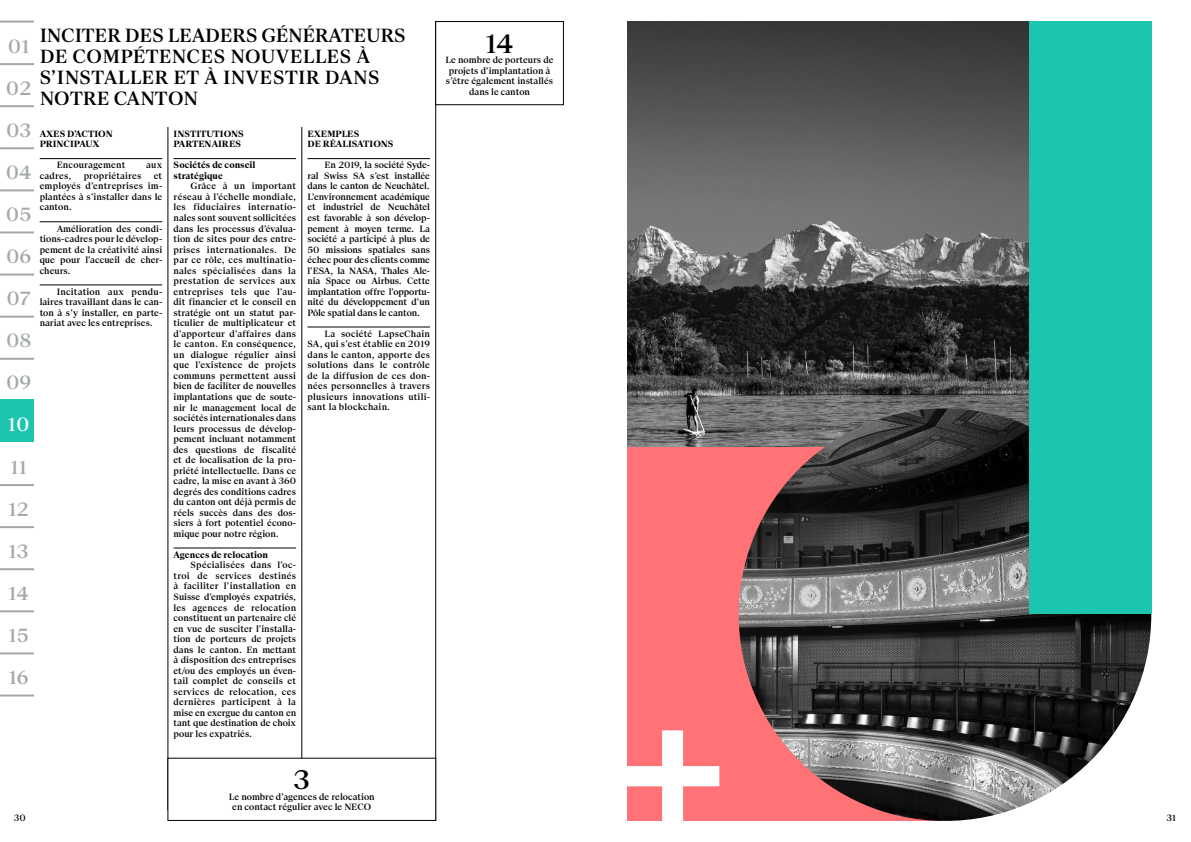
<style>
.page{position:relative;width:1191px;height:842px;background:#fff}
.page>*{position:absolute;margin:0;border:0;box-sizing:border-box;transform-origin:0 0}
.t1{font:500 28px "Suisse BP Serif";color:#000}
.t2{font:500 20px/21px "Suisse BP Serif";letter-spacing:.015em;color:#000}
.t3{font:500 20px/42.1px "Suisse BP Serif";color:#a3a8aa}
.t4{font:500 20px "Suisse BP Serif";color:#fff}
.t5{font:500 9.5px/10.5px "Suisse BP Serif";color:#000;text-align:justify}
.t6{font:700 9.5px/10.5px "Suisse BP Serif";color:#000}
.t7{font:500 9.5px "Suisse BP Serif";letter-spacing:.02em;color:#000}
</style>
<div class="page">
<hr style="left:0;top:105px;width:34px;height:2px;background:#a3a8aa">
<hr style="left:0;top:568px;width:34px;height:2px;background:#a3a8aa">
<hr style="left:0;top:610px;width:34px;height:2px;background:#a3a8aa">
<hr style="left:0;top:484px;width:34px;height:2px;background:#a3a8aa">
<hr style="left:0;top:652px;width:34px;height:2px;background:#a3a8aa">
<hr style="left:0;top:526px;width:34px;height:2px;background:#a3a8aa">
<hr style="left:0;top:694px;width:34px;height:2px;background:#a3a8aa">
<hr style="left:0;top:21px;width:34px;height:2px;background:#a3a8aa">
<hr style="left:0;top:63px;width:34px;height:2px;background:#a3a8aa">
<hr style="left:0;top:147px;width:34px;height:2px;background:#a3a8aa">
<hr style="left:0;top:189px;width:34px;height:2px;background:#a3a8aa">
<hr style="left:0;top:231px;width:34px;height:2px;background:#a3a8aa">
<hr style="left:0;top:274px;width:34px;height:2px;background:#a3a8aa">
<hr style="left:0;top:316px;width:34px;height:2px;background:#a3a8aa">
<hr style="left:0;top:358px;width:34px;height:2px;background:#a3a8aa">
<div style="left:0;top:399px;width:10px;height:43px;background:#1bc5b0"></div>
<div style="left:4px;top:399px;width:30px;height:43px;background:#1bc5b0"></div>
<img style="left:627px;top:21px;width:401px;height:426px">
<hr style="left:301px;top:21px;width:1px;height:741px;background:#000">
<hr style="left:167px;top:116px;width:1px;height:694px;background:#000">
<hr style="left:435px;top:21px;width:1px;height:800px;background:#000">
<hr style="left:40px;top:158px;width:122px;height:1px;background:#000">
<hr style="left:40px;top:221px;width:122px;height:1px;background:#000">
<hr style="left:40px;top:285px;width:122px;height:1px;background:#000">
<hr style="left:307px;top:158px;width:123px;height:1px;background:#000">
<hr style="left:307px;top:327px;width:123px;height:1px;background:#000">
<hr style="left:174px;top:158px;width:122px;height:1px;background:#000">
<hr style="left:174px;top:548px;width:122px;height:1px;background:#000">
<div style="left:435px;top:21px;width:129px;height:84px;border:1px solid #000"></div>
<div style="left:627px;top:447px;width:314px;height:374px;background:#ff7276"></div>
<svg style="left:627px;top:730px;width:92px;height:91px"></svg>
<img style="left:738px;top:408px;width:413px;height:413px;border-radius:206px">
<div style="left:1028px;top:21px;width:123px;height:593px;background:#1bc5b0"></div>
<div style="left:167px;top:758px;width:269px;height:63px;border:1px solid #000"></div>
<h2 class="t3" style="left:8px;top:25px;width:23px">01</h2>
<h2 class="t3" style="left:6px;top:67px;width:27px">02</h2>
<h2 class="t3" style="left:6px;top:109px;width:27px;text-align:justify">03<br>04<br>05<br>06<br>07<br>08<br>09</h2>
<h2 class="t4" style="left:8px;top:412px;width:23px">10</h2>
<h2 class="t3" style="left:10px;top:446px;width:18px">11</h2>
<h2 class="t3" style="left:9px;top:488px;width:22px">12</h2>
<h2 class="t3" style="left:9px;top:530px;width:22px">13<br>14</h2>
<h2 class="t3" style="left:9px;top:614px;width:22px">15</h2>
<h2 class="t3" style="left:9px;top:656px;width:21px">16</h2>
<h2 class="t2" style="left:40px;top:25px;width:367px">INCITER DES LEADERS GÉNÉRATEURS<br>DE COMPÉTENCES NOUVELLES À<br>S’INSTALLER ET À INVESTIR DANS<br>NOTRE CANTON</h2>
<p class="t6" style="left:40px;top:128px;width:75px">AXES D’ACTION<br>PRINCIPAUX</p>
<p class="t7" style="left:57px;top:159px;width:70px">Encouragement</p>
<p class="t5" style="left:146px;top:160px;width:18px">aux</p>
<p class="t5" style="left:40px;top:170px;width:33px">cadres,</p>
<p class="t7" style="left:84px;top:170px;width:59px">propriétaires</p>
<p class="t5" style="left:40px;top:170px;width:124px;text-indent:114px">et employés d’entreprises im&shy;plantées à s’installer dans le canton.</p>
<p class="t5" style="left:40px;top:223px;width:124px;text-indent:17px">Amélioration des condi&shy;tions-cadres pour le dévelop&shy;pement de la créativité ainsi que pour l’accueil de cher&shy;cheurs.</p>
<p class="t5" style="left:40px;top:286px;width:124px;text-indent:17px">Incitation aux pendu&shy;laires travaillant dans le can&shy;ton à s’y installer, en parte&shy;nariat avec les entreprises.</p>
<p class="t6" style="left:174px;top:128px;width:72px">INSTITUTIONS<br>PARTENAIRES</p>
<p class="t6" style="left:174px;top:160px;width:83px">Sociétés de conseil stratégique</p>
<p class="t5" style="left:174px;top:181px;width:124px;text-indent:17px">Grâce à un important réseau à l’échelle mondiale, les fiduciaires internatio&shy;nales sont souvent sollicitées dans les processus d’évalua&shy;tion de sites pour des entre&shy;prises internationales. De par ce rôle, ces multinatio&shy;nales spécialisées dans la prestation de services aux entreprises tels que l’au&shy;dit financier et le conseil en stratégie ont un statut par&shy;ticulier de multiplicateur et d’apporteur d’affaires dans le canton. En conséquence, un dialogue régulier ainsi que l’existence de projets communs permettent aussi bien de faciliter de nouvelles implantations que de soute&shy;nir le management local de sociétés internationales dans leurs processus de dévelop&shy;pement incluant notamment des questions de fiscalité et de localisation de la pro&shy;priété intellectuelle. Dans ce cadre, la mise en avant à 360 degrés des conditions cadres du canton ont déjà permis de réels succès dans des dos&shy;siers à fort potentiel écono&shy;mique pour notre région.</p>
<p class="t6" style="left:174px;top:549px;width:96px">Agences de relocation</p>
<p class="t5" style="left:174px;top:560px;width:124px;text-indent:17px">Spécialisées dans l’oc&shy;troi de services destinés à faciliter l’installation en Suisse d’employés expatriés, les agences de relocation constituent un partenaire clé en vue de susciter l’installa&shy;tion de porteurs de projets dans le canton. En mettant à disposition des entreprises et/ou des employés un éven&shy;tail complet de conseils et services de relocation, ces dernières participent à la mise en exergue du canton en tant que destination de choix pour les expatriés.</p>
<p class="t6" style="left:307px;top:128px;width:88px">EXEMPLES<br>DE RÉALISATIONS</p>
<p class="t5" style="left:307px;top:160px;width:124px;text-indent:17px">En 2019, la société Syde&shy;ral Swiss SA s’est installée dans le canton de Neuchâtel.<br>L’environnement académique et industriel de Neuchâtel est favorable à son dévelop&shy;pement à moyen terme. La société a participé à plus de 50 missions spatiales sans échec pour des clients comme l’ESA, la NASA, Thales Ale&shy;nia Space ou Airbus. Cette implantation offre l’opportu&shy;nité du développement d’un Pôle spatial dans le canton.</p>
<p class="t5" style="left:307px;top:328px;width:124px;text-indent:17px">La société LapseChain SA, qui s’est établie en 2019 dans le canton, apporte des solutions dans le contrôle de la diffusion de ces don&shy;nées personnelles à travers plusieurs innovations utili&shy;sant la blockchain.</p>
<h1 class="t1" style="left:293px;top:762px;width:18px">3</h1>
<p class="t5" style="left:229px;top:791px;width:147px;text-align:center">Le nombre d’agences de relocation en contact régulier avec le NECO</p>
<h1 class="t1" style="left:485px;top:26px;width:30px">14</h1>
<p class="t5" style="left:445px;top:55px;width:109px;text-align:center">Le nombre de porteurs de projets d’implantation à s’être également installés dans le canton</p>
<p class="t5" style="left:14px;top:812px;width:14px">30</p>
<p class="t5" style="left:1166px;top:812px;width:11px">31</p>
</div>
